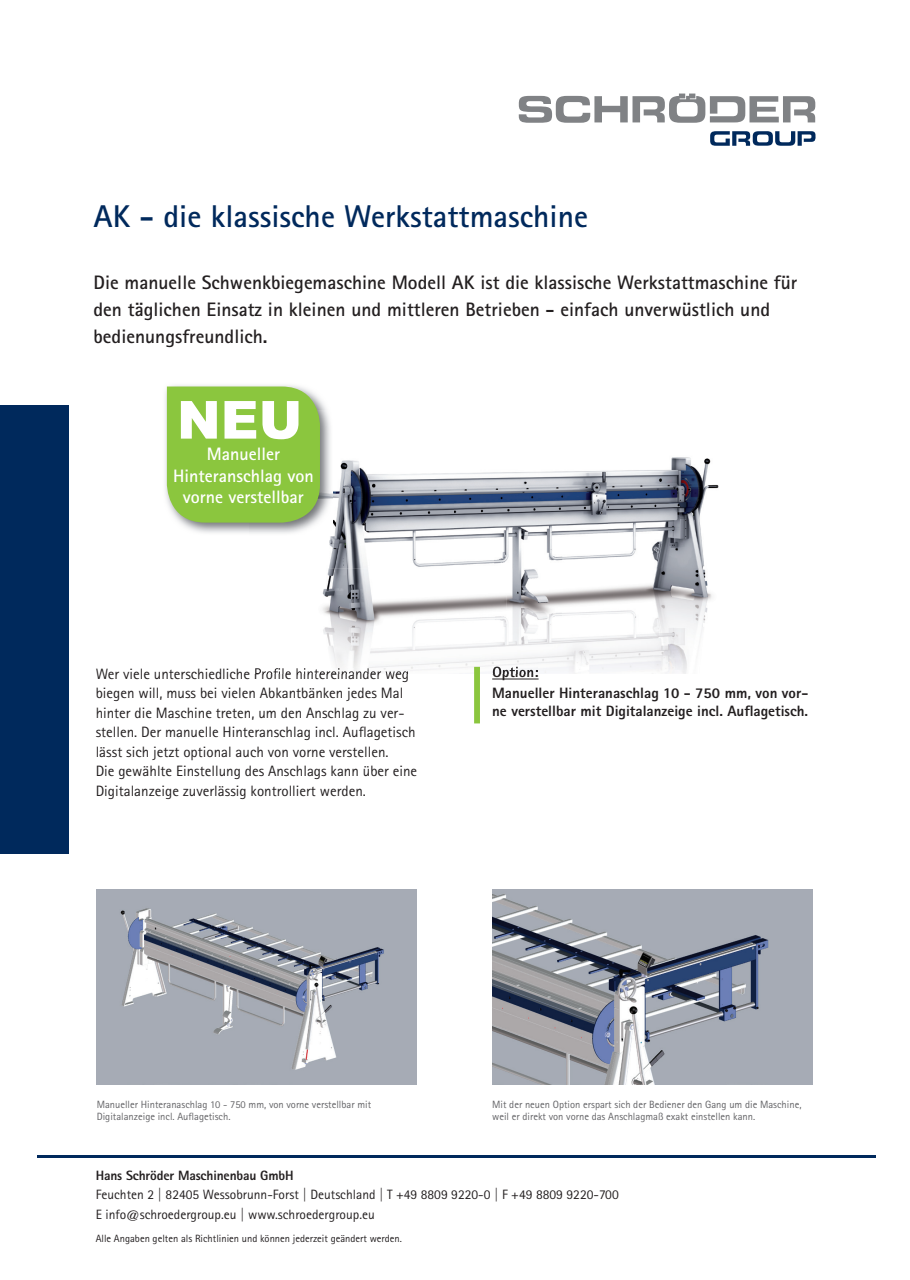
<style>
.page{position:relative;width:910px;height:1280px;background:#fff}
.page>*{position:absolute;margin:0;border:0;box-sizing:border-box;transform-origin:0 0}
.t1{font:900 52.5px "Arial";color:#fff}
.t2{font:700 31.5px "Agfa Rotis Sans Serif";color:#00295c}
.t3{font:700 19.5px/27px "Agfa Rotis Sans Serif";color:#231f20}
.t4{font:700 18px/21.6px "Agfa Rotis Sans Serif";color:#fff;text-align:center}
.t5{font:15px/19.5px "Agfa Rotis Sans Serif";color:#231f20}
.t6{font:800 15px/21px "Agfa Rotis Sans Serif";color:#231f20}
.t7{font:13.5px/19.5px "Agfa Rotis Sans Serif";color:#231f20}
.t8{font:800 13.5px "Agfa Rotis Sans Serif";letter-spacing:-.01em;color:#231f20}
.t9{font:10.5px/12.6px "Agfa Rotis Sans Serif";color:#636366}
.t10{font:10.5px "Agfa Rotis Sans Serif";color:#231f20}
</style>
<div class="page">
<hr style="left:492px;top:679px;width:47px;height:1px;background:#231f20">
<img style="left:97px;top:889px;width:320px;height:195px">
<img style="left:492px;top:889px;width:320px;height:195px">
<img style="left:322px;top:457px;width:397px;height:217px">
<img style="left:255px;top:668px;width:154px;height:6px">
<img style="left:493px;top:667px;width:45px;height:7px">
<svg style="left:519px;top:94px;width:296px;height:29px"></svg>
<svg style="left:710px;top:131px;width:106px;height:15px"></svg>
<hr style="left:37px;top:1155px;width:839px;height:3px;background:#00295c">
<div style="left:0;top:405px;width:68px;height:449px;background:#00295c"></div>
<svg style="left:474px;top:667px;width:6px;height:56px"></svg>
<img style="left:165px;top:385px;width:162px;height:149px">
<img style="left:250px;top:410px;width:83px;height:125px">
<div style="left:167px;top:386px;width:153px;height:137px;background:#8bc63e"></div>
<h2 class="t2" style="left:94px;top:196px;width:496px">AK - die klassische Werkstattmaschine</h2>
<h3 class="t3" style="left:94px;top:268px;width:705px">Die manuelle Schwenkbiegemaschine Modell AK ist die klassische Werkstattmaschine für den täglichen Einsatz in kleinen und mittleren Betrieben - einfach unverwüstlich und bedienungsfreundlich.</h3>
<h1 class="t1" style="left:177px;top:382px;width:127px">NEU</h1>
<p class="t4" style="left:173px;top:443px;width:142px">Manueller<br>Hinteranschlag von vorne verstellbar</p>
<p class="t5" style="left:96px;top:664px;width:323px">Wer viele unterschiedliche Profile hintereinander weg biegen will, muss bei vielen Abkantbänken jedes Mal hinter die Maschine treten, um den Anschlag zu ver&shy;stellen. Der manuelle Hinteranschlag incl. Auflagetisch lässt sich jetzt optional auch von vorne verstellen.<br>Die gewählte Einstellung des Anschlags kann über eine Digitalanzeige zuverlässig kontrolliert werden.</p>
<p class="t6" style="left:492px;top:661px;width:318px">Option:<br>Manueller Hinteranaschlag 10 - 750 mm, von vor-</p>
<p class="t6" style="left:492px;top:700px;width:318px">ne verstellbar mit Digitalanzeige incl. Auflagetisch.</p>
<p class="t9" style="left:97px;top:1098px;width:276px">Manueller Hinteranaschlag 10 - 750 mm, von vorne verstellbar mit<br>Digitalanzeige incl. Auflagetisch.</p>
<p class="t9" style="left:492px;top:1098px;width:311px">Mit der neuen Option erspart sich der Bediener den Gang um die Maschine, weil er direkt von vorne das Anschlagmaß exakt einstellen kann.</p>
<p class="t8" style="left:96px;top:1166px;width:199px">Hans Schröder Maschinenbau GmbH</p>
<p class="t7" style="left:96px;top:1185px;width:525px">Feuchten 2 | 82405 Wessobrunn-Forst | Deutschland | T +49 8809 9220-0 | F +49 8809 9220-700<br>E info@schroedergroup.eu | www.schroedergroup.eu</p>
<p class="t10" style="left:96px;top:1232px;width:308px">Alle Angaben gelten als Richtlinien und können jederzeit geändert werden.</p>
</div>
